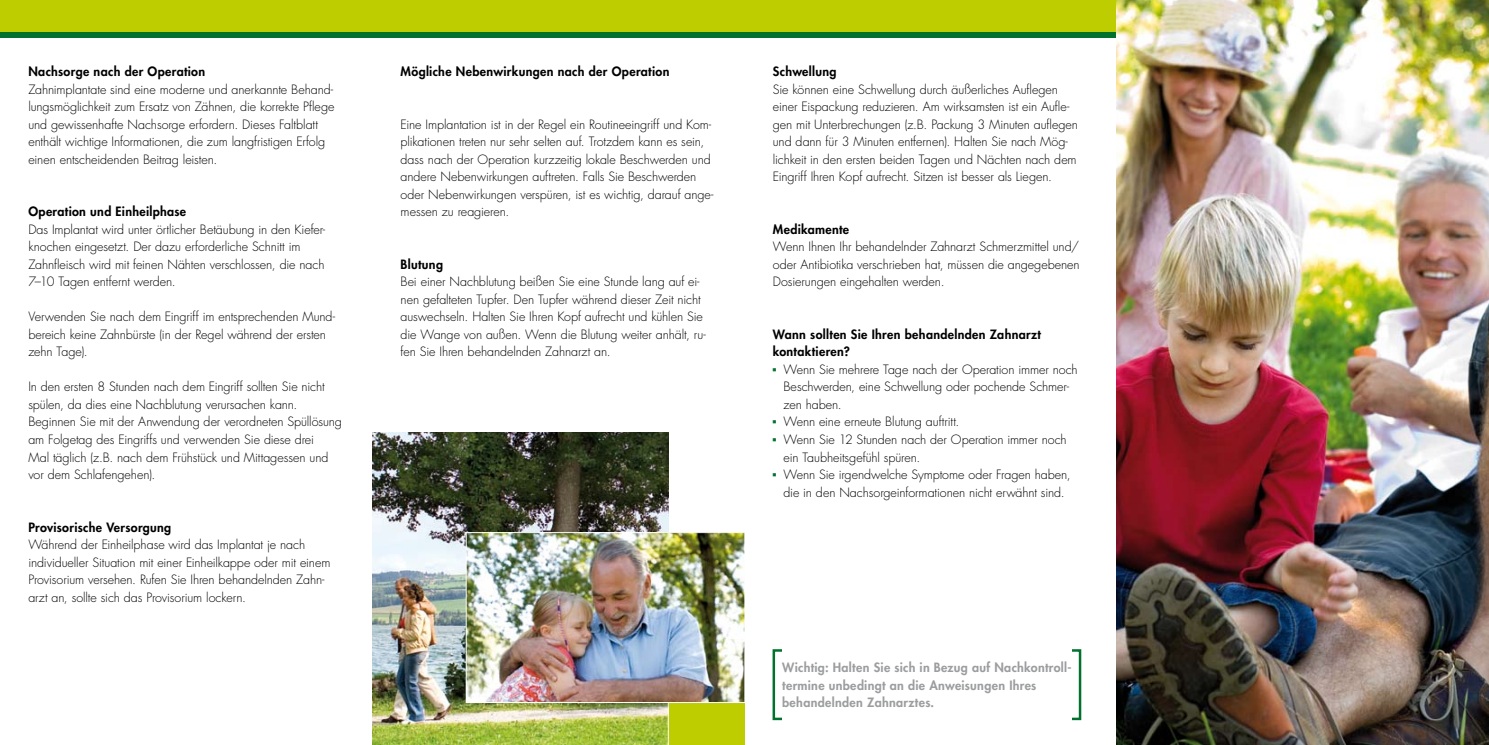
<style>
.page{position:relative;width:1489px;height:745px;background:#fff}
.page>*{position:absolute;margin:0;border:0;box-sizing:border-box;transform-origin:0 0}
.t1{font:300 12.5px/17.5px "Futura LT";letter-spacing:-.005em;color:#000}
.t2{font:800 12.5px/17.5px "Futura LT";letter-spacing:.025em;color:#000}
.t3{font:800 12.5px/17.5px "Futura LT";letter-spacing:.025em;color:#9c9d9f}
.s1{font-family:"Universal Newswith Comm Pi";font-weight:400;color:#00722d}
</style>
<div class="page">
<div style="left:0;top:0;width:383px;height:33px;background:#becd00"></div>
<div style="left:0;top:33px;width:383px;height:5px;background:#00722d"></div>
<div style="left:733px;top:0;width:394px;height:33px;background:#becd00"></div>
<div style="left:733px;top:33px;width:394px;height:5px;background:#00722d"></div>
<div style="left:644px;top:702px;width:100px;height:42px;background:#becd00"></div>
<img style="left:372px;top:432px;width:296px;height:312px">
<img style="left:468px;top:534px;width:275px;height:166px">
<div style="left:466px;top:532px;width:279px;height:170px;border:1px solid #fff"></div>
<img style="left:1116px;top:0;width:372px;height:744px">
<div style="left:361px;top:0;width:394px;height:33px;background:#becd00"></div>
<div style="left:361px;top:33px;width:394px;height:5px;background:#00722d"></div>
<hr style="left:668px;top:702px;width:1px;height:42px;background:#fff">
<div style="left:772px;top:648px;width:309px;height:71px;border:2px solid #00722d"></div>
<div style="left:782px;top:647px;width:289px;height:7px;background:#fff"></div>
<div style="left:782px;top:715px;width:289px;height:7px;background:#fff"></div>
<p class="t2" style="left:28px;top:62px;width:178px">Nachsorge nach der Operation</p>
<p class="t1" style="left:28px;top:81px;width:307px">Zahnimplantate sind eine moderne und anerkannte Behand&shy;lungsmöglichkeit zum Ersatz von Zähnen, die korrekte Pflege und gewissenhafte Nachsorge erfordern. Dieses Faltblatt enthält wichtige Informationen, die zum langfristigen Erfolg einen entscheidenden Beitrag leisten.</p>
<p class="t2" style="left:28px;top:202px;width:159px">Operation und Einheilphase</p>
<p class="t1" style="left:28px;top:221px;width:298px">Das Implantat wird unter örtlicher Betäubung in den Kiefer&shy;knochen eingesetzt. Der dazu erforderliche Schnitt im Zahnfleisch wird mit feinen Nähten verschlossen, die nach 7–10 Tagen entfernt werden.</p>
<p class="t1" style="left:28px;top:308px;width:308px">Verwenden Sie nach dem Eingriff im entsprechenden Mund&shy;bereich keine Zahnbürste (in der Regel während der ersten zehn Tage).</p>
<p class="t1" style="left:28px;top:378px;width:315px">In den ersten 8 Stunden nach dem Eingriff sollten Sie nicht spülen, da dies eine Nachblutung verursachen kann.<br>Beginnen Sie mit der Anwendung der verordneten Spüllösung am Folgetag des Eingriffs und verwenden Sie diese drei<br>Mal täglich (z.B. nach dem Frühstück und Mittagessen und vor dem Schlafengehen).</p>
<p class="t2" style="left:28px;top:517px;width:144px">Provisorische Versorgung</p>
<p class="t1" style="left:28px;top:536px;width:303px">Während der Einheilphase wird das Implantat je nach individueller Situation mit einer Einheilkappe oder mit einem Provisorium versehen. Rufen Sie Ihren behandelnden Zahn&shy;arzt an, sollte sich das Provisorium lockern.</p>
<p class="t2" style="left:400px;top:62px;width:270px">Mögliche Nebenwirkungen nach der Operation</p>
<p class="t1" style="left:400px;top:116px;width:314px">Eine Implantation ist in der Regel ein Routineeingriff und Kom&shy;plikationen treten nur sehr selten auf. Trotzdem kann es sein, dass nach der Operation kurzzeitig lokale Beschwerden und andere Nebenwirkungen auftreten. Falls Sie Beschwerden oder Nebenwirkungen verspüren, ist es wichtig, darauf ange&shy;messen zu reagieren.</p>
<p class="t2" style="left:400px;top:255px;width:44px">Blutung</p>
<p class="t1" style="left:400px;top:273px;width:306px">Bei einer Nachblutung beißen Sie eine Stunde lang auf ei&shy;nen gefalteten Tupfer. Den Tupfer während dieser Zeit nicht auswechseln. Halten Sie Ihren Kopf aufrecht und kühlen Sie die Wange von außen. Wenn die Blutung weiter anhält, ru&shy;fen Sie Ihren behandelnden Zahnarzt an.</p>
<p class="t2" style="left:772px;top:62px;width:65px">Schwellung</p>
<p class="t1" style="left:772px;top:81px;width:307px">Sie können eine Schwellung durch äußerliches Auflegen einer Eispackung reduzieren. Am wirksamsten ist ein Aufle&shy;gen mit Unterbrechungen (z.B. Packung 3 Minuten auflegen und dann für 3 Minuten entfernen). Halten Sie nach Mög&shy;lichkeit in den ersten beiden Tagen und Nächten nach dem Eingriff Ihren Kopf aufrecht. Sitzen ist besser als Liegen.</p>
<p class="t2" style="left:772px;top:220px;width:78px">Medikamente</p>
<p class="t1" style="left:772px;top:238px;width:308px;text-align:justify">Wenn Ihnen Ihr behandelnder Zahnarzt Schmerzmittel und/ oder Antibiotika verschrieben hat, müssen die angegebenen Dosierungen eingehalten werden.</p>
<p class="t2" style="left:772px;top:325px;width:270px">Wann sollten Sie Ihren behandelnden Zahnarzt kontaktieren?</p>
<p class="t1" style="left:783px;top:361px;width:296px;text-indent:-11px"><span class="s1">▪</span> Wenn Sie mehrere Tage nach der Operation immer noch<br>Beschwerden, eine Schwellung oder pochende Schmer&shy;zen haben.</p>
<p class="t1" style="left:772px;top:413px;width:188px"><span class="s1">▪</span> Wenn eine erneute Blutung auftritt.</p>
<p class="t1" style="left:783px;top:431px;width:285px;text-indent:-11px"><span class="s1">▪</span> Wenn Sie 12 Stunden nach der Operation immer noch ein Taubheitsgefühl spüren.</p>
<p class="t1" style="left:772px;top:466px;width:299px;text-align:center"><span class="s1">▪</span> Wenn Sie irgendwelche Symptome oder Fragen haben, die in den Nachsorgeinformationen nicht erwähnt sind.</p>
<p class="t3" style="left:782px;top:658px;width:291px">Wichtig: Halten Sie sich in Bezug auf Nachkontroll&shy;termine unbedingt an die Anweisungen Ihres behandelnden Zahnarztes.</p>
</div>
